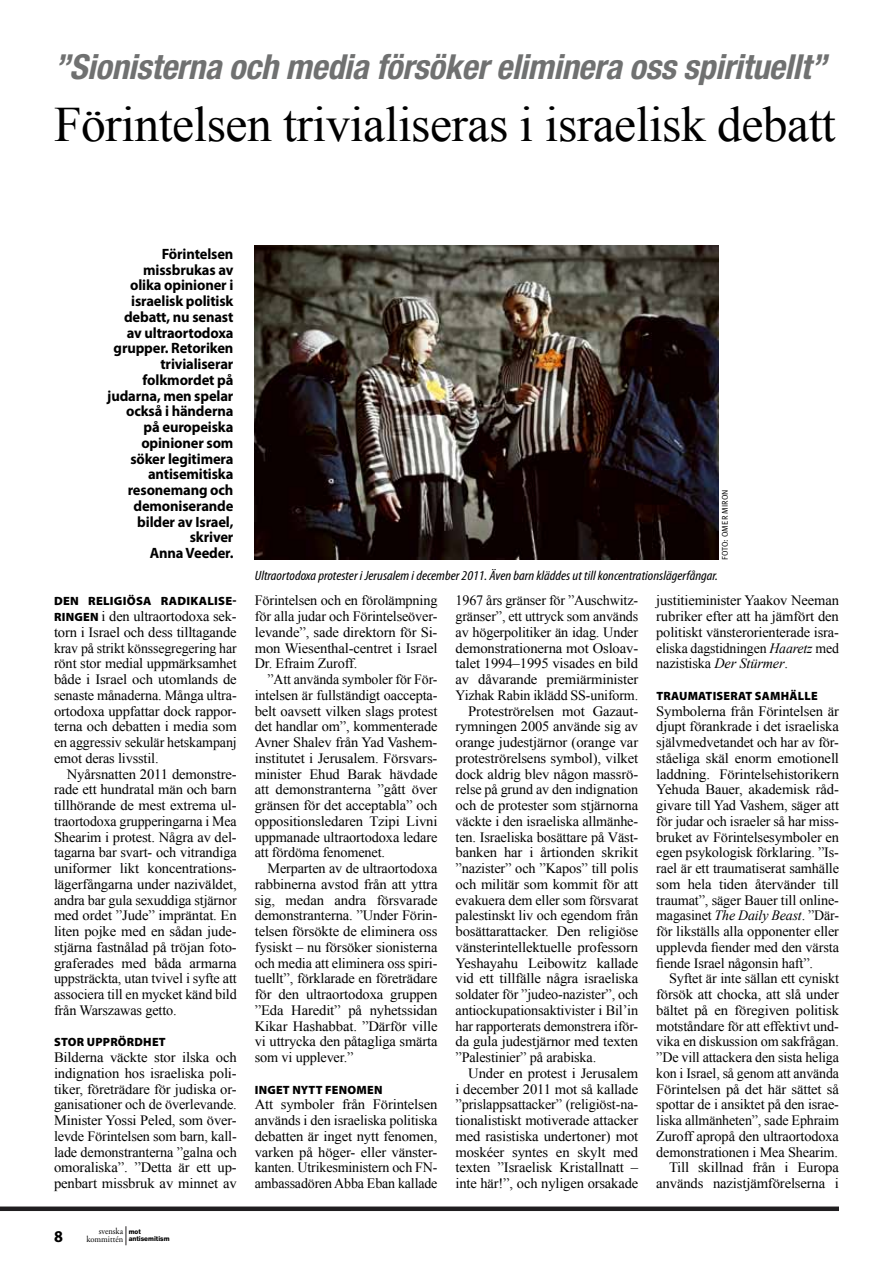
<style>
.page{position:relative;width:893px;height:1263px;background:#fff}
.page>*{position:absolute;margin:0;border:0;box-sizing:border-box;transform-origin:0 0}
.t1{font:49.5px "Times New Roman";letter-spacing:-.01em;color:#000}
.t2{font:italic 700 condensed 34.5px "Helvetica Neue LT Std";letter-spacing:-.01em;color:#707171}
.t3{font:700 16.5px "Myriad Pro";color:#000}
.t4{font:700 15px/15.8px "Myriad Pro";letter-spacing:-.01em;color:#000;text-align:right}
.t5{font:14.25px/15.8px "Times New Roman";letter-spacing:-.01em;color:#000;text-align:justify}
.t6{font:italic condensed 13.5px "Myriad Pro";color:#000;scale:1.1 1}
.t7{font:900 12px "Myriad Pro";letter-spacing:.02em;color:#000}
.t8{font:9px/7.8px "Adobe Garamond Pro";color:#000;text-align:right;scale:.94 1}
.t9{font:8.25px "Meta Plus Normal Caps";color:#000}
.t10{font:800 6.75px "Helvetica Neue LT Std";color:#000;scale:.94 1}
.s1{font-family:"Myriad Pro";font-weight:900;font-size:12px}
.s2{font-style:italic}
</style>
<div class="page">
<svg style="left:125px;top:1226px;width:1px;height:19px"></svg>
<div style="left:0;top:1206px;width:839px;height:5px;background:#201e20"></div>
<img style="left:255px;top:245px;width:463px;height:315px">
<h2 class="t2" style="left:54px;top:46px;width:774px">”Sionisterna och media försöker eliminera oss spirituellt”</h2>
<h1 class="t1" style="left:54px;top:91px;width:783px">Förintelsen trivialiseras i israelisk debatt</h1>
<p class="t4" style="left:107px;top:246px;width:128px">Förintelsen missbrukas av<br>olika opinioner i israelisk politisk debatt, nu senast av ultraortodoxa grupper. Retoriken trivialiserar folkmordet på judarna, men spelar också i händerna på europeiska opinioner som söker legitimera antisemitiska resonemang och demoniserande bilder av Israel, skriver<br>Anna Veeder.</p>
<p class="t7" style="left:54px;top:594px;width:184px">DEN RELIGIÖSA RADIKALISE-</p>
<p class="t5" style="left:54px;top:608px;width:184px"><span class="s1">RINGEN</span> i den ultraortodoxa sek&shy;torn i Israel och dess tilltagande krav på strikt könssegregering har rönt stor medial uppmärksamhet både i Israel och utomlands de senaste månaderna. Många ultra&shy;ortodoxa uppfattar dock rappor&shy;terna och debatten i media som en aggressiv sekulär hetskampanj emot deras livsstil.</p>
<p class="t5" style="left:54px;top:766px;width:184px;text-indent:13px">Nyårsnatten 2011 demonstre&shy;rade ett hundratal män och barn tillhörande de mest extrema ul&shy;traortodoxa grupperingarna i Mea Shearim i protest. Några av del&shy;tagarna bar svart- och vitrandiga uniformer likt koncentrations&shy;lägerfångarna under naziväldet, andra bar gula sexuddiga stjärnor med ordet ”Jude” impräntat. En liten pojke med en sådan jude&shy;stjärna fastnålad på tröjan foto&shy;graferades med båda armarna uppsträckta, utan tvivel i syfte att associera till en mycket känd bild från Warszawas getto.</p>
<p class="t7" style="left:54px;top:1035px;width:113px">STOR UPPRÖRDHET</p>
<p class="t5" style="left:54px;top:1049px;width:184px">Bilderna väckte stor ilska och indignation hos israeliska poli&shy;tiker, företrädare för judiska or&shy;ganisationer och de överlevande.<br>Minister Yossi Peled, som över&shy;levde Förintelsen som barn, kal - lade demonstranterna ”galna och omoraliska”. ”Detta är ett up&shy;penbart missbruk av minnet av</p>
<p class="t8" style="left:86px;top:1227px;width:41px">svenska kommittén</p>
<p class="t10" style="left:129px;top:1227px;width:15px">mot</p>
<p class="t3" style="left:54px;top:1227px;width:10px">8</p>
<p class="t10" style="left:129px;top:1235px;width:45px">antisemitism</p>
<p class="t9" style="left:720px;top:560px;width:72px;rotate:-90deg">Foto: Omer M iron</p>
<p class="t6" style="left:255px;top:568px;width:423px">Ultraortodoxa protester i Jerusalem i december 2011. Även barn kläddes ut till koncentrationslägerfångar.</p>
<p class="t5" style="left:255px;top:592px;width:184px">Förintelsen och en förolämpning för alla judar och Förintelseöver&shy;levande”, sade direktorn för Si&shy;mon Wiesenthal-centret i Israel Dr. Efraim Zuroff.</p>
<p class="t5" style="left:255px;top:671px;width:184px;text-indent:13px">”Att använda symboler för För&shy;intelsen är fullständigt oaccepta&shy;belt oavsett vilken slags protest det handlar om”, kommenterade Avner Shalev från Yad Vashem&shy;institutet i Jerusalem. Försvars&shy;minister Ehud Barak hävdade att demonstranterna ”gått över gränsen för det acceptabla” och oppositionsledaren Tzipi Livni uppmanade ultraortodoxa ledare att fördöma fenomenet.</p>
<p class="t5" style="left:255px;top:860px;width:184px;text-indent:13px">Merparten av de ultraortodoxa rabbinerna avstod från att yttra sig, medan andra försvarade demonstranterna. ”Under Förin&shy;telsen försökte de eliminera oss fysiskt – nu försöker sionisterna och media att eliminera oss spiri&shy;tuellt”, förklarade en företrädare för den ultraortodoxa gruppen ”Eda Haredit” på nyhetssidan Kikar Hashabbat. ”Därför ville vi uttrycka den påtagliga smärta som vi upplever.”</p>
<p class="t7" style="left:255px;top:1083px;width:129px">INGET NYTT FENOMEN</p>
<p class="t5" style="left:255px;top:1096px;width:184px">Att symboler från Förintelsen används i den israeliska politiska debatten är inget nytt fenomen, varken på höger- eller vänster&shy;kanten. Utrikesministern och FN&shy;ambassadören Abba Eban kallade</p>
<p class="t5" style="left:455px;top:592px;width:184px">1967 års gränser för ”Auschwitz-</p>
<p class="t5" style="left:455px;top:608px;width:184px">gränser”, ett uttryck som används</p>
<p class="t5" style="left:455px;top:624px;width:184px">av högerpolitiker än idag. Under</p>
<p class="t5" style="left:455px;top:640px;width:184px">demonstrationerna mot Osloav-</p>
<p class="t5" style="left:455px;top:655px;width:184px">talet 1994–1995 visades en bild</p>
<p class="t5" style="left:455px;top:671px;width:184px">av dåvarande premiärminister</p>
<p class="t5" style="left:455px;top:687px;width:184px">Yizhak Rabin iklädd SS-uniform.</p>
<p class="t5" style="left:468px;top:703px;width:171px">Proteströrelsen mot Gazaut-</p>
<p class="t5" style="left:455px;top:718px;width:184px">rymningen 2005 använde sig av</p>
<p class="t5" style="left:455px;top:734px;width:184px">orange judestjärnor (orange var</p>
<p class="t5" style="left:455px;top:750px;width:184px">proteströrelsens symbol), vilket</p>
<p class="t5" style="left:455px;top:766px;width:184px">dock aldrig blev någon massrö-</p>
<p class="t5" style="left:455px;top:781px;width:184px">relse på grund av den indignation</p>
<p class="t5" style="left:455px;top:797px;width:184px">och de protester som stjärnorna</p>
<p class="t5" style="left:455px;top:813px;width:184px">väckte i den israeliska allmänhe-</p>
<p class="t5" style="left:455px;top:829px;width:184px">ten. Israeliska bosättare på Väst-</p>
<p class="t5" style="left:455px;top:844px;width:184px">banken har i årtionden skrikit</p>
<p class="t5" style="left:455px;top:860px;width:184px">”nazister” och ”Kapos” till polis</p>
<p class="t5" style="left:455px;top:876px;width:184px">och militär som kommit för att</p>
<p class="t5" style="left:455px;top:892px;width:184px">evakuera dem eller som försvarat</p>
<p class="t5" style="left:455px;top:907px;width:184px">palestinskt liv och egendom från</p>
<p class="t5" style="left:455px;top:923px;width:184px">bosättarattacker. Den religiöse</p>
<p class="t5" style="left:455px;top:939px;width:184px">vänsterintellektuelle professorn</p>
<p class="t5" style="left:455px;top:955px;width:184px">Yeshayahu Leibowitz kallade</p>
<p class="t5" style="left:455px;top:970px;width:184px">vid ett tillfälle några israeliska</p>
<p class="t5" style="left:455px;top:986px;width:184px">soldater för ”judeo-nazister”, och</p>
<p class="t5" style="left:455px;top:1002px;width:184px">antiockupationsaktivister i Bil’in</p>
<p class="t5" style="left:455px;top:1018px;width:184px">har rapporterats demonstrera iför-</p>
<p class="t5" style="left:455px;top:1033px;width:184px">da gula judestjärnor med texten</p>
<p class="t5" style="left:455px;top:1049px;width:142px">”Palestinier” på arabiska.</p>
<p class="t5" style="left:468px;top:1065px;width:171px">Under en protest i Jerusalem</p>
<p class="t5" style="left:455px;top:1081px;width:184px">i december 2011 mot så kallade</p>
<p class="t5" style="left:455px;top:1096px;width:184px">”prislappsattacker” (religiöst-na-</p>
<p class="t5" style="left:455px;top:1112px;width:184px">tionalistiskt motiverade attacker</p>
<p class="t5" style="left:455px;top:1128px;width:184px">med rasistiska undertoner) mot</p>
<p class="t5" style="left:455px;top:1144px;width:184px">moskéer syntes en skylt med</p>
<p class="t5" style="left:455px;top:1159px;width:184px">texten ”Israelisk Kristallnatt –</p>
<p class="t5" style="left:455px;top:1175px;width:184px">inte här!”, och nyligen orsakade</p>
<p class="t5" style="left:656px;top:592px;width:184px">justitieminister Yaakov Neeman rubriker efter att ha jämfört den politiskt vänsterorienterade isra&shy;eliska dagstidningen <span class="s2">Haaretz</span> med nazistiska <span class="s2">Der Stürmer</span>.</p>
<p class="t7" style="left:656px;top:689px;width:163px">TRAUMATISERAT SAMHÄLLE</p>
<p class="t5" style="left:656px;top:703px;width:184px">Symbolerna från Förintelsen är djupt förankrade i det israeliska självmedvetandet och har av för&shy;ståeliga skäl enorm emotionell laddning. Förintelsehistorikern Yehuda Bauer, akademisk råd&shy;givare till Yad Vashem, säger att för judar och israeler så har miss&shy;bruket av Förintelsesymboler en egen psykologisk förklaring. ”Is&shy;rael är ett traumatiserat samhälle som hela tiden återvänder till traumat”, säger Bauer till online&shy;magasinet <span class="s2">The Daily Beast</span>. ”Där&shy;för likställs alla opponenter eller upplevda fiender med den värsta fiende Israel någonsin haft”.</p>
<p class="t5" style="left:656px;top:970px;width:184px;text-align:right">Syftet är inte sällan ett cyniskt försök att chocka, att slå under bältet på en föregiven politisk motståndare för att effektivt und&shy;vika en diskussion om sakfrågan. ”De vill attackera den sista heliga kon i Israel, så genom att använda<br>Förintelsen på det här sättet så spottar de i ansiktet på den israe&shy;liska allmänheten”, sade Ephraim<br>Zuroff apropå den ultraortodoxa demonstrationen i Mea Shearim.<br>Till skillnad från i Europa används nazistjämförelserna i</p>
</div>
